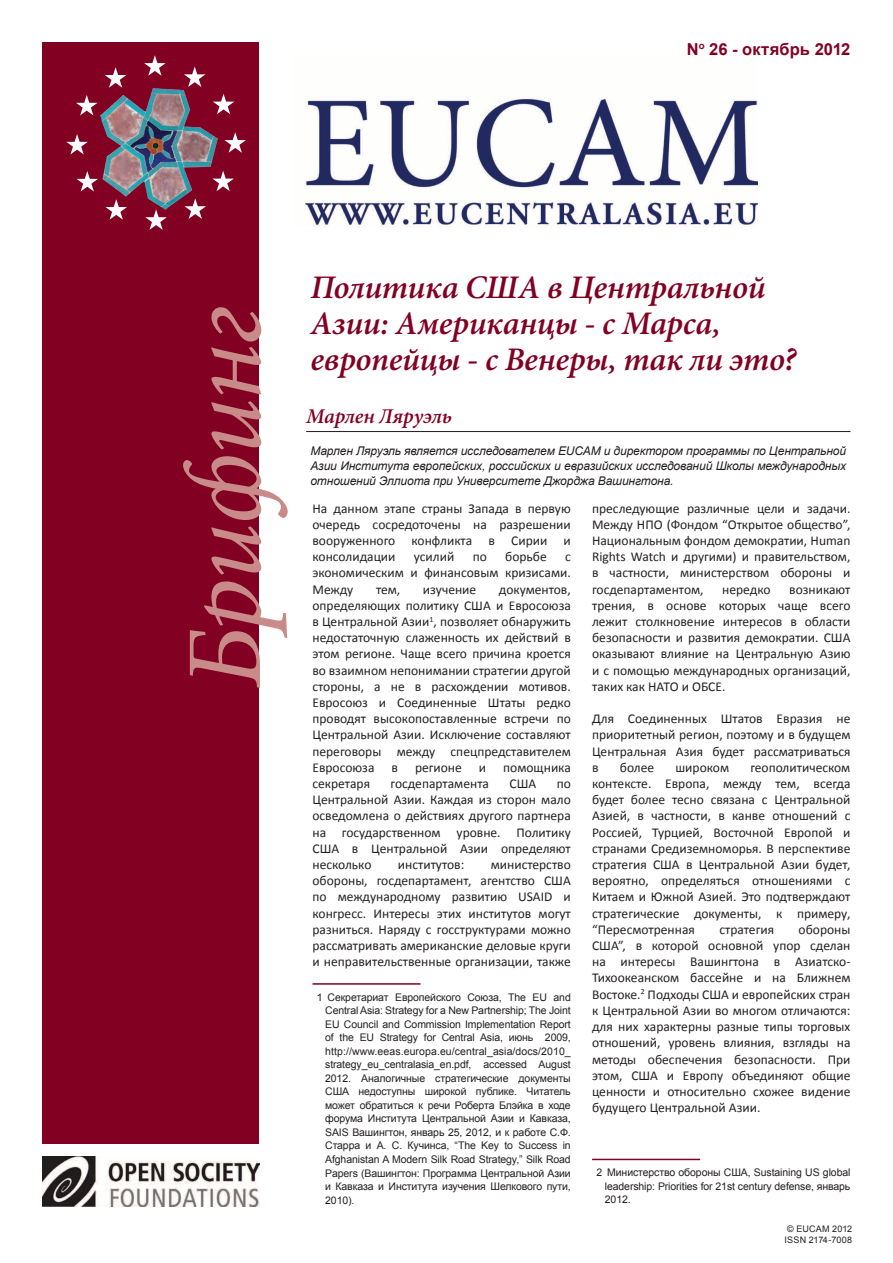
<style>
.page{position:relative;width:893px;height:1263px;background:#fff}
.page>*{position:absolute;margin:0;border:0;box-sizing:border-box;transform-origin:0 0}
.t1{font:italic 108px "Minion Pro";letter-spacing:-.02em;color:#c98b8a}
.t2{font:italic 600 33px/36px "Minion Pro";letter-spacing:-.01em;color:#820123}
.t3{font:italic 600 21px "Minion Pro";letter-spacing:-.005em;color:#820123}
.t4{font:700 16.5px "Arial";letter-spacing:.005em;color:#820123}
.t5{font:13.5px/16.2px "Calibri";color:#231f20;text-align:justify}
.t6{font:italic 12px/15px "Arial";letter-spacing:-.01em;color:#231f20;text-align:justify}
.t7{font:10.5px/13.5px "Arial";letter-spacing:-.01em;color:#231f20;text-align:justify}
.t8{font:9px/10.8px "Arial";letter-spacing:.02em;color:#231f20;text-align:center}
</style>
<div class="page">
<div style="left:43px;top:43px;width:216px;height:1101px;background:#820123"></div>
<svg style="left:76px;top:95px;width:20px;height:20px"></svg>
<svg style="left:66px;top:134px;width:22px;height:20px"></svg>
<svg style="left:145px;top:213px;width:22px;height:17px"></svg>
<svg style="left:105px;top:67px;width:21px;height:18px"></svg>
<svg style="left:77px;top:171px;width:19px;height:20px"></svg>
<svg style="left:109px;top:213px;width:14px;height:7px"></svg>
<svg style="left:188px;top:213px;width:14px;height:6px"></svg>
<svg style="left:224px;top:173px;width:10px;height:18px"></svg>
<svg style="left:224px;top:132px;width:22px;height:21px"></svg>
<svg style="left:224px;top:95px;width:10px;height:19px"></svg>
<svg style="left:184px;top:67px;width:21px;height:18px"></svg>
<svg style="left:144px;top:55px;width:22px;height:21px"></svg>
<img style="left:96px;top:85px;width:128px;height:128px">
<img style="left:304px;top:97px;width:453px;height:130px">
<hr style="left:306px;top:431px;width:544px;height:1px;background:#231f20">
<img style="left:43px;top:1156px;width:217px;height:50px">
<hr style="left:312px;top:983px;width:108px;height:2px;background:#820123">
<hr style="left:592px;top:1159px;width:108px;height:1px;background:#820123">
<p class="t4" style="left:687px;top:38px;width:165px">N<sup>o</sup> 26 - октябрь 2012</p>
<h1 class="t1" style="left:152px;top:689px;width:384px;rotate:-90deg">Брифинг</h1>
<h2 class="t2" style="left:310px;top:269px;width:487px">Политика США в Центральной<br>Азии: Американцы - с Марса, европейцы - с Венеры, так ли это?</h2>
<h3 class="t3" style="left:306px;top:401px;width:147px">Марлен Ляруэль</h3>
<p class="t6" style="left:310px;top:444px;width:537px">Марлен Ляруэль является исследователем EUCAM и директором программы по Центральной Азии Института европейских, российских и евразийских исследований Школы международных отношений Эллиота при Университете Джорджа Вашингтона.</p>
<p class="t5" style="left:312px;top:500px;width:260px">На данном этапе страны Запада в первую очередь сосредоточены на разрешении вооруженного конфликта в Сирии и консолидации</p>
<p class="t5" style="left:414px;top:549px;width:42px">усилий</p>
<p class="t5" style="left:473px;top:549px;width:16px">по</p>
<p class="t5" style="left:505px;top:549px;width:43px">борьбе</p>
<p class="t5" style="left:312px;top:549px;width:260px;text-indent:253px">с экономическим и финансовым кризисами.<br>Между</p>
<p class="t5" style="left:312px;top:581px;width:260px;text-indent:186px">документов, определяющих политику США и Евросоюза в Центральной Азии<sup>1</sup>, позволяет обнаружить недостаточную слаженность их действий в этом регионе. Чаще всего причина кроется во взаимном непонимании стратегии другой стороны, а не в расхождении мотивов.<br>Евросоюз и Соединенные Штаты редко проводят высокопоставленные встречи по Центральной Азии. Исключение составляют переговоры между спецпредставителем Евросоюза</p>
<p class="t5" style="left:376px;top:581px;width:26px">тем,</p>
<p class="t5" style="left:423px;top:581px;width:55px">изучение</p>
<p class="t5" style="left:392px;top:759px;width:8px">в</p>
<p class="t5" style="left:415px;top:759px;width:48px">регионе</p>
<p class="t5" style="left:479px;top:759px;width:9px">и</p>
<p class="t5" style="left:503px;top:759px;width:69px">помощника</p>
<p class="t5" style="left:312px;top:775px;width:59px">секретаря</p>
<p class="t5" style="left:391px;top:775px;width:100px">госдепартамента</p>
<p class="t5" style="left:509px;top:775px;width:28px">США</p>
<p class="t5" style="left:312px;top:775px;width:260px;text-indent:244px">по Центральной Азии. Каждая из сторон мало осведомлена о действиях другого партнера на государственном уровне. Политику США в Центральной Азии определяют несколько</p>
<p class="t5" style="left:312px;top:856px;width:260px;text-indent:178px">министерство обороны, госдепартамент, агентство США по международному развитию USAID и конгресс. Интересы этих институтов могут разниться. Наряду с госструктурами можно рассматривать американские деловые круги и неправительственные организации, также</p>
<p class="t7" style="left:325px;top:990px;width:247px;text-indent:-8px">1 Секретариат Европейского Союза, The EU and Central Asia: Strategy for a New Partnership; The Joint EU Council and Commission Implementation Report of the EU Strategy for Central Asia, июнь 2009, http://www.eeas.europa.eu/central_asia/docs/2010_ strategy_eu_centralasia_en.pdf, accessed August 2012. Аналогичные стратегические документы США недоступны широкой публике. Читатель может обратиться к речи Роберта Блэйка в ходе форума Института Центральной Азии и Кавказа, SAIS Вашингтон, январь 25, 2012, и к работе С.Ф.<br>Старра и А. С. Кучинса, “The Key to Success in Afghanistan A Modern Silk Road Strategy,” Silk Road Papers (Вашингтон: Программа Центральной Азии и Кавказа и Института изучения Шелкового пути, 2010).</p>
<p class="t5" style="left:398px;top:856px;width:68px">институтов:</p>
<p class="t5" style="left:592px;top:500px;width:260px">преследующие различные цели и задачи.<br>Между НПО (Фондом “Открытое общество”, Национальным фондом демократии, Human Rights Watch и другими) и правительством, в частности, министерством обороны и госдепартаментом,</p>
<p class="t5" style="left:592px;top:581px;width:260px;text-indent:197px">возникают трения, в основе которых чаще всего лежит столкновение интересов в области безопасности и развития демократии. США оказывают влияние на Центральную Азию и с помощью международных организаций, таких как НАТО и ОБСЕ.</p>
<p class="t5" style="left:592px;top:711px;width:260px">Для Соединенных Штатов Евразия не приоритетный регион, поэтому и в будущем Центральная Азия будет рассматриваться в</p>
<p class="t5" style="left:722px;top:581px;width:50px">нередко</p>
<p class="t5" style="left:620px;top:759px;width:36px">более</p>
<p class="t5" style="left:675px;top:759px;width:55px">широком</p>
<p class="t5" style="left:592px;top:759px;width:260px;text-indent:158px">геополитическом контексте. Европа, между тем, всегда будет более тесно связана с Центральной Азией, в частности, в канве отношений с Россией, Турцией, Восточной Европой и странами Средиземноморья. В перспективе стратегия США в Центральной Азии будет, вероятно, определяться отношениями с Китаем и Южной Азией. Это подтверждают стратегические документы, к примеру, “Пересмотренная</p>
<p class="t5" style="left:592px;top:921px;width:260px;text-indent:206px">обороны США”, в которой основной упор сделан на интересы Вашингтона в Азиатско-Тихоокеанском бассейне и на Ближнем Востоке.<sup>2</sup> Подходы США и европейских стран к Центральной Азии во многом отличаются: для них характерны разные типы торговых отношений, уровень влияния, взгляды на методы обеспечения безопасности. При этом, США и Европу объединяют общие ценности и относительно схожее видение будущего Центральной Азии.</p>
<p class="t5" style="left:719px;top:921px;width:56px">стратегия</p>
<p class="t7" style="left:605px;top:1166px;width:247px;text-indent:-9px">2 Министерство обороны США, Sustaining US global leadership: Priorities for 21st century defense, январь 2012.</p>
<p class="t8" style="left:784px;top:1224px;width:69px">© EUCAM 2012<br>ISSN 2174-7008</p>
</div>
